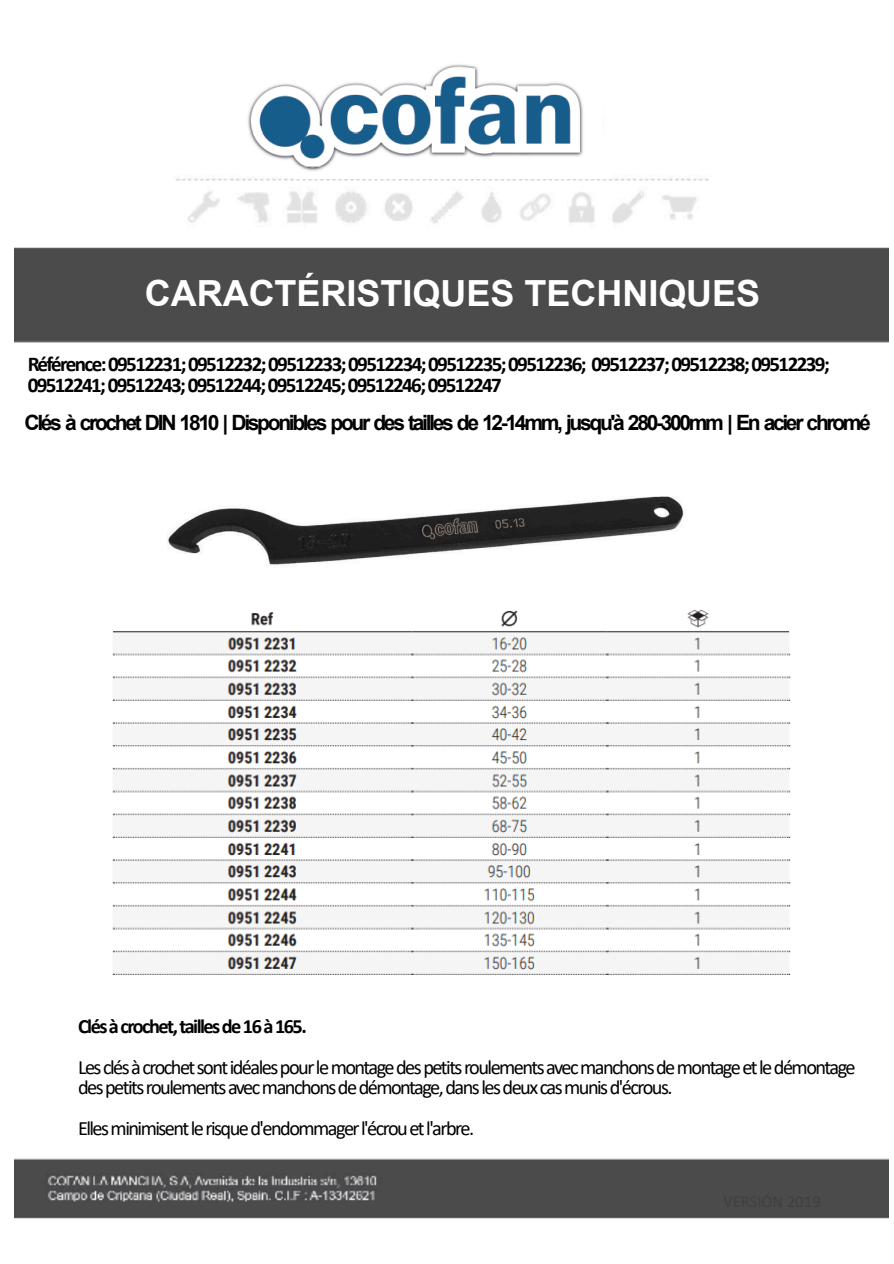
<style>
.page{position:relative;width:894px;height:1264px;background:#fff}
.page>*{position:absolute;margin:0;border:0;box-sizing:border-box;transform-origin:0 0}
.t1{font:700 36px "Arial";color:#fff}
.t2{font:700 21px/21px "Calibri";letter-spacing:-.075em;color:#000}
.t3{font:700 21px "Arial";letter-spacing:-.11em;color:#000}
.t4{font:20.25px/20.2px "Calibri";letter-spacing:-.075em;color:#000}
.t5{font:700 20.25px "Calibri";letter-spacing:-.075em;color:#000}
</style>
<div class="page">
<img style="left:14px;top:178px;width:874px;height:1041px">
<img style="left:140px;top:348px;width:573px;height:250px">
<img style="left:106px;top:598px;width:692px;height:386px">
<img style="left:248px;top:83px;width:47px;height:80px">
<img style="left:295px;top:64px;width:316px;height:115px">
<h1 class="t1" style="left:145px;top:279px;width:617px">CARACTÉRISTIQUES TECHNIQUES</h1>
<p class="t2" style="left:28px;top:355px;width:803px">Référence: 09512231; 09512232; 09512233; 09512234; 09512235; 09512236; 09512237; 09512238; 09512239;<br>09512241; 09512243; 09512244; 09512245; 09512246; 09512247</p>
<p class="t3" style="left:25px;top:415px;width:848px">Clés à crochet DIN 1810 | Disponibles pour des tailles de 12-14mm, jusqu'à 280-300mm | En acier chromé</p>
<p class="t5" style="left:78px;top:1017px;width:230px">Clés à crochet, tailles de 16 à 165.</p>
<p class="t4" style="left:78px;top:1058px;width:779px">Les clés à crochet sont idéales pour le montage des petits roulements avec manchons de montage et le démontage des petits roulements avec manchons de démontage, dans les deux cas munis d'écrous.</p>
<p class="t4" style="left:78px;top:1119px;width:397px">Elles minimisent le risque d'endommager l'écrou et l'arbre.</p>
</div>
